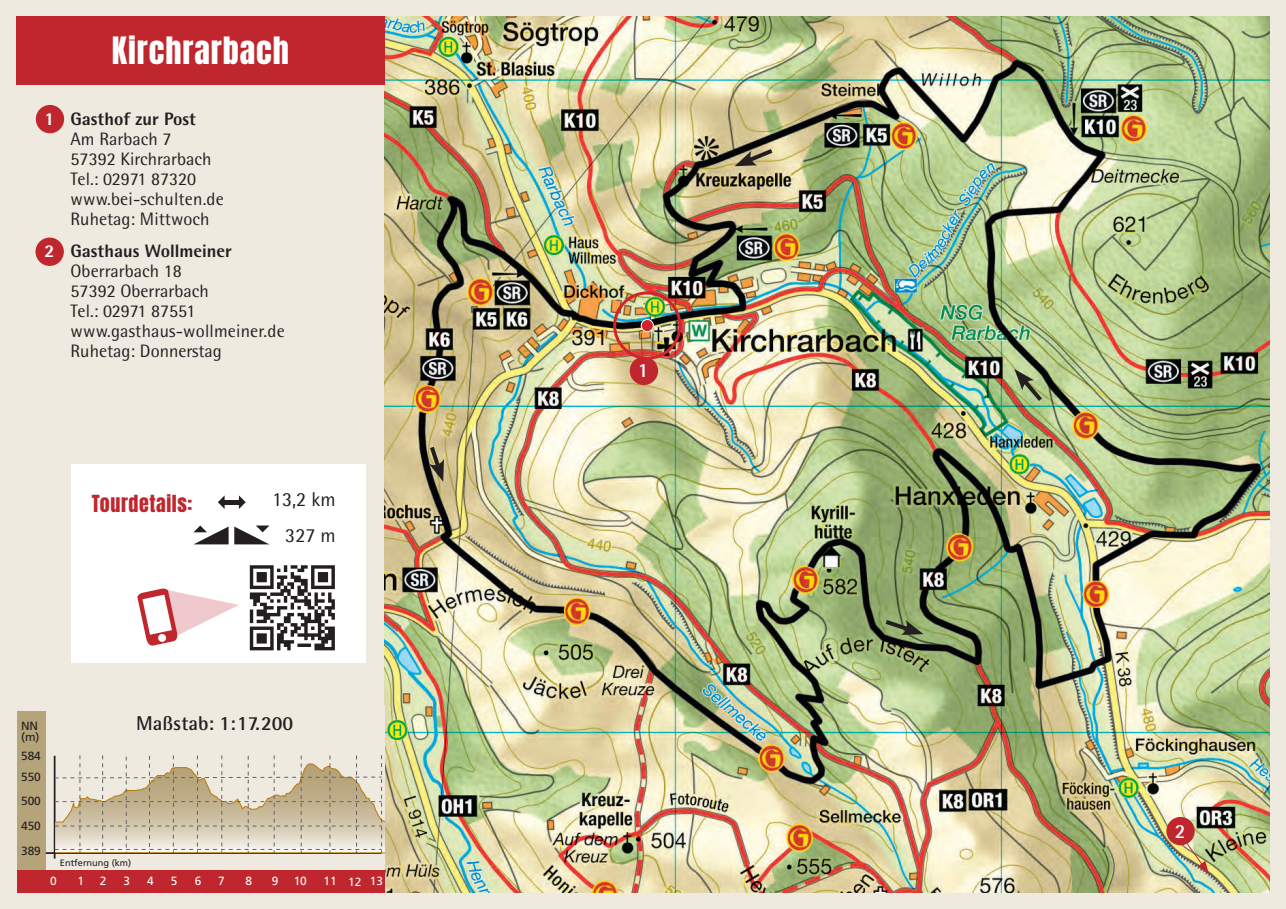
<style>
.page{position:relative;width:1286px;height:909px;background:#fff}
.page>*{position:absolute;margin:0;border:0;box-sizing:border-box;transform-origin:0 0}
.t1{font:32px "Anton";letter-spacing:.03em;color:#fff}
.t2{font:700 20px "Rotis Semi Sans Std";color:#231f20}
.t3{font:20px "Anton";letter-spacing:.03em;color:#c0262d}
.t4{font:20px "Rotis Semi Sans Std";color:#231f20}
.t5{font:700 20px "Rotis Semi Sans Std";color:#fff}
.t6{font:18px/20px "Rotis Semi Sans Std";color:#231f20}
.t7{font:11.8px/25px "Frutiger";color:#231f20}
.t8{font:11.8px "Frutiger";color:#fff}
.t9{font:9.2px "Frutiger";color:#231f20}
.s1{font-weight:800;color:#fff}
.s2{font-weight:800}
</style>
<div class="page">
<div style="left:0;top:0;width:1286px;height:908px;background:#efeae0"></div>
<img style="left:385px;top:16px;width:884px;height:876px">
<div style="left:17px;top:710px;width:29px;height:179px;background:#b5a379"></div>
<div style="left:17px;top:870px;width:368px;height:22px;background:#c0262d"></div>
<hr style="left:46px;top:851px;width:335px;height:2px;background:#231f20">
<hr style="left:54px;top:755px;width:1px;height:103px;background:#231f20">
<svg style="left:54px;top:755px;width:331px;height:98px"></svg>
<div style="left:16px;top:16px;width:369px;height:68px;background:#c0262d"></div>
<div style="left:36px;top:105px;width:28px;height:28px;background:#c0262d;border-radius:50%"></div>
<div style="left:35px;top:237px;width:29px;height:29px;background:#c0262d;border-radius:50%"></div>
<div style="left:630px;top:356px;width:28px;height:29px;background:#c0262d;border-radius:50%"></div>
<svg style="left:640px;top:332px;width:3px;height:30px"></svg>
<div style="left:1166px;top:816px;width:28px;height:29px;background:#c0262d;border-radius:50%"></div>
<svg style="left:1184px;top:840px;width:24px;height:33px"></svg>
<div style="left:71px;top:464px;width:295px;height:199px;background:#fff"></div>
<hr style="left:221px;top:500px;width:20px;height:4px;background:#231f20">
<svg style="left:218px;top:495px;width:7px;height:14px"></svg>
<svg style="left:239px;top:495px;width:7px;height:14px"></svg>
<svg style="left:193px;top:525px;width:76px;height:19px"></svg>
<svg style="left:250px;top:565px;width:85px;height:85px"></svg>
<svg style="left:137px;top:588px;width:102px;height:58px"></svg>
<div style="left:641px;top:319px;width:12px;height:12px;background:#d1232a;border-radius:50%"></div>
<div style="left:640px;top:319px;width:14px;height:13px;border:1px solid #fff;border-radius:50%"></div>
<div style="left:613px;top:291px;width:68px;height:68px;border:3px solid #d1232a;border-radius:50%"></div>
<svg style="left:1014px;top:369px;width:32px;height:36px"></svg>
<svg style="left:734px;top:146px;width:43px;height:20px"></svg>
<svg style="left:881px;top:616px;width:42px;height:18px"></svg>
<svg style="left:427px;top:442px;width:17px;height:39px"></svg>
<p class="t1" style="left:112px;top:34px;width:179px">Kirchrarbach</p>
<p class="t6" style="left:71px;top:109px;width:155px;text-indent:-26px"><span class="s1">1</span> <span class="s2">Gasthof zur Post<br></span>Am Rarbach 7<br>57392 Kirchrarbach<br>Tel.: 02971 87320 www.bei-schulten.de<br>Ruhetag: Mittwoch</p>
<p class="t6" style="left:71px;top:240px;width:216px;text-indent:-26px"><span class="s1">2</span> <span class="s2">Gasthaus Wollmeiner<br></span>Oberrarbach 18<br>57392 Oberrarbach<br>Tel.: 02971 87551 www.gasthaus-wollmeiner.de<br>Ruhetag: Donnerstag</p>
<p class="t3" style="left:92px;top:493px;width:102px">Tourdetails:</p>
<p class="t4" style="left:272px;top:487px;width:65px">13,2 km</p>
<p class="t4" style="left:285px;top:523px;width:52px">327 m</p>
<p class="t7" style="left:21px;top:719px;width:20px;line-height:11.4px">NN (m)</p>
<p class="t7" style="left:21px;top:745px;width:21px;line-height:20.6px">584<br>550</p>
<p class="t7" style="left:21px;top:788px;width:21px;text-align:justify">500<br>450<br>389</p>
<p class="t2" style="left:136px;top:710px;width:158px">Maßstab: 1:17.200</p>
<p class="t9" style="left:60px;top:856px;width:73px">Entfernung (km)</p>
<p class="t8" style="left:50px;top:873px;width:8px">0</p>
<p class="t8" style="left:100px;top:873px;width:8px">2</p>
<p class="t8" style="left:147px;top:873px;width:8px">4</p>
<p class="t8" style="left:195px;top:873px;width:8px">6</p>
<p class="t8" style="left:218px;top:873px;width:8px">7</p>
<p class="t8" style="left:272px;top:873px;width:8px">9</p>
<p class="t8" style="left:323px;top:873px;width:15px">11</p>
<p class="t8" style="left:77px;top:873px;width:8px">1</p>
<p class="t8" style="left:124px;top:873px;width:8px">3</p>
<p class="t8" style="left:171px;top:873px;width:8px">5</p>
<p class="t8" style="left:245px;top:873px;width:8px">8</p>
<p class="t8" style="left:294px;top:873px;width:15px">10</p>
<p class="t8" style="left:348px;top:874px;width:36px">12 13</p>
<p class="t5" style="left:638px;top:358px;width:12px">1</p>
<p class="t5" style="left:1174px;top:818px;width:12px">2</p>
</div>
